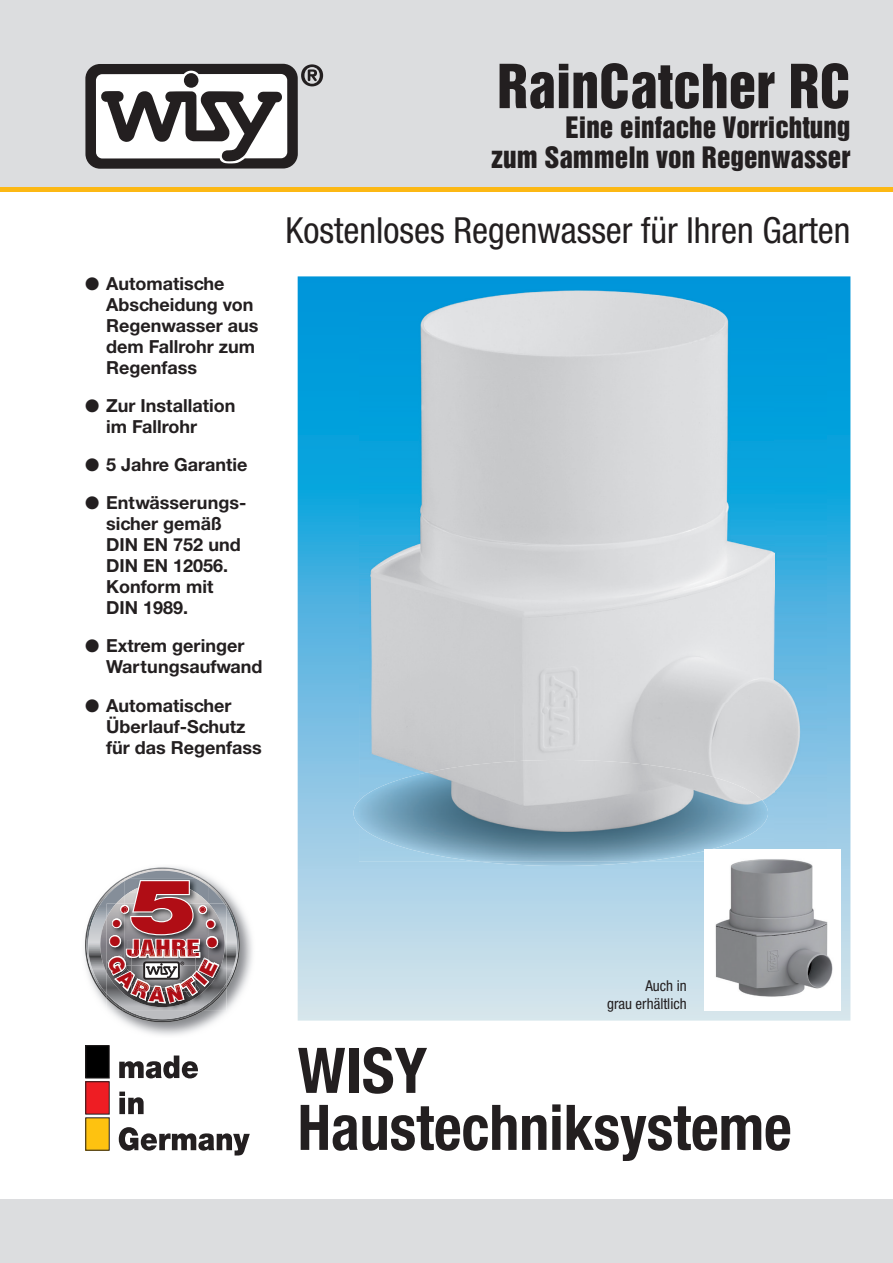
<style>
.page{position:relative;width:893px;height:1263px;background:#fff}
.page>*{position:absolute;margin:0;border:0;box-sizing:border-box;transform-origin:0 0}
.t1{font:900 75.3px "Helvetica Neue";color:#b00d15;scale:1.33 1}
.t2{font:700 condensed 63px/57px "Helvetica Neue";color:#231f20}
.t3{font:55.5px "Helvetica Inserat LT Pro";color:#231f20}
.t4{font:condensed 36px "Helvetica Neue LT Pro";color:#231f20}
.t5{font:27px/30px "Helvetica Inserat LT Pro";color:#231f20;text-align:right}
.t6{font:20.55px "Helvetica Inserat LT Pro";letter-spacing:.01em;color:#b00d15;scale:1.33 1}
.t7{font:700 18px/21px "Helvetica Neue CE";color:#231f20}
.t8{font:condensed 15px/18px "Helvetica Neue";color:#231f20;text-align:right}
</style>
<div class="page">
<img style="left:104px;top:884px;width:148px;height:151px">
<img style="left:107px;top:903px;width:120px;height:108px">
<img style="left:107px;top:903px;width:118px;height:104px">
<div style="left:0;top:0;width:893px;height:187px;background:#dcdddf"></div>
<div style="left:0;top:1199px;width:893px;height:64px;background:#dcdddf"></div>
<svg style="left:119px;top:1055px;width:79px;height:23px"></svg>
<svg style="left:119px;top:1091px;width:25px;height:23px"></svg>
<svg style="left:119px;top:1127px;width:131px;height:28px"></svg>
<div style="left:86px;top:1046px;width:23px;height:32px;background:#000"></div>
<div style="left:85px;top:1045px;width:25px;height:33px;border:1px solid #231f20"></div>
<div style="left:86px;top:1082px;width:23px;height:32px;background:#ee1d23"></div>
<div style="left:85px;top:1081px;width:25px;height:33px;border:1px solid #231f20"></div>
<div style="left:86px;top:1118px;width:23px;height:32px;background:#fec210"></div>
<div style="left:85px;top:1117px;width:25px;height:34px;border:1px solid #231f20"></div>
<hr style="left:0;top:187px;width:893px;height:4px;background:#fcb814">
<svg style="left:85px;top:64px;width:238px;height:105px;background:#959394"></svg>
<svg style="left:298px;top:276px;width:552px;height:744px;background:#88c8e5"></svg>
<img style="left:353px;top:801px;width:288px;height:65px">
<img style="left:359px;top:279px;width:415px;height:424px">
<img style="left:774px;top:279px;width:52px;height:570px">
<img style="left:359px;top:703px;width:155px;height:57px">
<img style="left:514px;top:703px;width:261px;height:106px">
<img style="left:768px;top:809px;width:7px;height:40px">
<img style="left:359px;top:760px;width:409px;height:102px">
<img style="left:705px;top:849px;width:136px;height:162px">
<svg style="left:85px;top:867px;width:134px;height:137px"></svg>
<p class="t7" style="left:106px;top:274px;width:154px;text-indent:-21px">● Automatische<br>Abscheidung von<br>Regenwasser aus dem Fallrohr zum<br>Regenfass</p>
<p class="t7" style="left:106px;top:396px;width:131px;text-indent:-21px">● Zur Installation im Fallrohr</p>
<p class="t7" style="left:85px;top:455px;width:164px">● 5 Jahre Garantie</p>
<p class="t7" style="left:106px;top:493px;width:142px;text-indent:-21px">● Entwässerungs&shy;sicher gemäß<br>DIN EN 752 und<br>DIN EN 12056.<br>Konform mit<br>DIN 1989.</p>
<p class="t7" style="left:106px;top:636px;width:158px;text-indent:-21px">● Extrem geringer<br>Wartungsaufwand</p>
<p class="t7" style="left:106px;top:695px;width:157px;text-indent:-21px">● Automatischer<br>Überlauf-Schutz für das Regenfass</p>
<h3 class="t3" style="left:497px;top:53px;width:355px">RainCatcher RC</h3>
<h3 class="t5" style="left:491px;top:113px;width:361px">Eine einfache Vorrichtung<br>zum Sammeln von Regenwasser</h3>
<h3 class="t4" style="left:285px;top:209px;width:566px">Kostenloses Regenwasser für Ihren Garten</h3>
<h1 class="t1" style="left:130px;top:862px;width:52px">5</h1>
<p class="t6" style="left:126px;top:936px;width:57px">JAHRE</p>
<p class="t8" style="left:607px;top:976px;width:81px">Auch in<br>grau erhältlich</p>
<h2 class="t2" style="left:298px;top:1041px;width:496px">WISY<br>Haustechniksysteme</h2>
</div>
